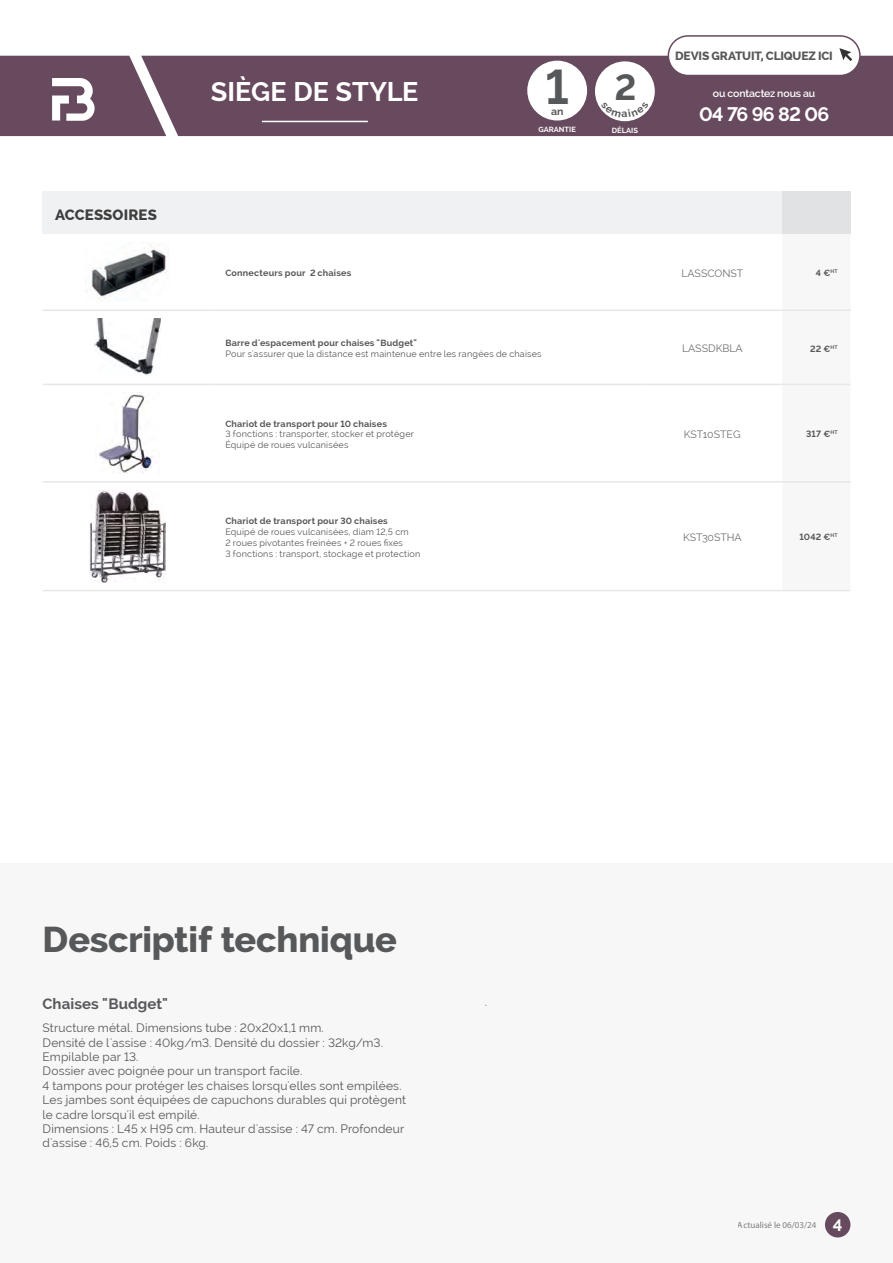
<style>
.page{position:relative;width:893px;height:1263px;background:#fff}
.page>*{position:absolute;margin:0;border:0;box-sizing:border-box;transform-origin:0 0}
.t1{font:700 48px "Raleway";color:#57585a}
.t2{font:800 36px "Raleway";letter-spacing:-.005em;color:#57585a}
.t3{font:700 36px "Raleway";color:#57585a}
.t4{font:700 27px "Raleway";color:#fff}
.t5{font:700 19.5px "Raleway";letter-spacing:-.045em;color:#fff}
.t6{font:700 15px "Raleway";letter-spacing:.005em;color:#57585a}
.t7{font:800 15px "Raleway";letter-spacing:.005em;color:#3e3e3f}
.t8{font:12px/14.4px "Raleway";letter-spacing:.015em;color:#57585a}
.t9{font:800 12px "Raleway";letter-spacing:-.015em;color:#57585a}
.t10{font:10.5px "Raleway";color:#6c6d70}
.t11{font:600 10.5px "Raleway";letter-spacing:-.01em;color:#fff}
.t12{font:700 10.5px "Raleway";color:#57585a}
.t13{font:9px/10.8px "Raleway";letter-spacing:.025em;color:#57585a}
.t14{font:700 9px "Raleway";letter-spacing:.02em;color:#57585a}
.t15{font:9px "Myriad Pro";color:#787878}
.t16{font:700 7.5px "Raleway";color:#fff}
.s1{font-family:"Raleway";font-weight:700;font-size:16.5px;color:#fff}
</style>
<div class="page">
<div style="left:43px;top:191px;width:739px;height:43px;background:#f0f1f2"></div>
<div style="left:782px;top:191px;width:68px;height:43px;background:#e1e2e4"></div>
<svg style="left:782px;top:309px;width:68px;height:281px"></svg>
<hr style="left:213px;top:590px;width:429px;height:1px;background:#e6e7e9">
<hr style="left:213px;top:481px;width:429px;height:2px;background:#e6e7e9">
<hr style="left:213px;top:310px;width:429px;height:1px;background:#e6e7e9">
<hr style="left:213px;top:384px;width:429px;height:1px;background:#e6e7e9">
<hr style="left:43px;top:310px;width:170px;height:1px;background:#e6e7e9">
<hr style="left:43px;top:384px;width:170px;height:1px;background:#e6e7e9">
<hr style="left:43px;top:481px;width:170px;height:2px;background:#e6e7e9">
<hr style="left:43px;top:590px;width:170px;height:1px;background:#e6e7e9">
<hr style="left:642px;top:310px;width:140px;height:1px;background:#e6e7e9">
<hr style="left:782px;top:310px;width:68px;height:1px;background:#e6e7e9">
<hr style="left:642px;top:384px;width:140px;height:1px;background:#e6e7e9">
<hr style="left:782px;top:384px;width:68px;height:1px;background:#e6e7e9">
<hr style="left:642px;top:481px;width:140px;height:2px;background:#e6e7e9">
<hr style="left:782px;top:481px;width:68px;height:2px;background:#e6e7e9">
<hr style="left:642px;top:590px;width:140px;height:1px;background:#e6e7e9">
<hr style="left:782px;top:590px;width:68px;height:1px;background:#e6e7e9">
<img style="left:85px;top:244px;width:84px;height:58px">
<img style="left:95px;top:319px;width:65px;height:57px">
<img style="left:99px;top:394px;width:54px;height:79px">
<img style="left:89px;top:490px;width:77px;height:92px">
<div style="left:0;top:863px;width:893px;height:400px;background:#f7f7f8"></div>
<div style="left:0;top:56px;width:893px;height:80px;background:#684a5e"></div>
<hr style="left:262px;top:121px;width:106px;height:1px;background:#fff">
<div style="left:825px;top:1212px;width:25px;height:25px;background:#684a5e;border-radius:50%"></div>
<svg style="left:52px;top:78px;width:43px;height:43px"></svg>
<div style="left:527px;top:61px;width:60px;height:59px;background:#fff;border-radius:50%"></div>
<div style="left:595px;top:61px;width:60px;height:60px;background:#fff;border-radius:50%"></div>
<div style="left:668px;top:36px;width:192px;height:39px;background:#fff;border-radius:20px"></div>
<div style="left:668px;top:35px;width:193px;height:41px;border:2px solid #684a5e;border-radius:20px"></div>
<svg style="left:839px;top:48px;width:13px;height:13px"></svg>
<svg style="left:601px;top:109px;width:48px;height:9px"></svg>
<p class="t7" style="left:55px;top:206px;width:103px">ACCESSOIRES</p>
<h3 class="t4" style="left:211px;top:76px;width:209px">Siège de style</h3>
<h1 class="t1" style="left:545px;top:59px;width:25px">1</h1>
<p class="t12" style="left:551px;top:105px;width:14px">an</p>
<p class="t16" style="left:538px;top:125px;width:31px">GARANTIE</p>
<h2 class="t3" style="left:614px;top:67px;width:24px">2</h2>
<p class="t16" style="left:612px;top:126px;width:28px">DÉLAIS</p>
<p class="t9" style="left:675px;top:49px;width:159px">DEVIS GRATUIT, CLIQUEZ ICI</p>
<p class="t11" style="left:713px;top:88px;width:104px">ou contactez nous au</p>
<h3 class="t5" style="left:699px;top:103px;width:132px">04 76 96 82 06</h3>
<p class="t14" style="left:225px;top:268px;width:127px">Connecteurs pour 2 chaises</p>
<p class="t10" style="left:681px;top:267px;width:64px">LASSCONST</p>
<p class="t14" style="left:816px;top:268px;width:23px">4 €<sup>HT</sup></p>
<p class="t14" style="left:225px;top:338px;width:193px">Barre d'espacement pour chaises "Budget"</p>
<p class="t13" style="left:225px;top:348px;width:318px">Pour s'assurer que la distance est maintenue entre les rangées de chaises</p>
<p class="t10" style="left:682px;top:342px;width:62px">LASSDKBLA</p>
<p class="t14" style="left:810px;top:343px;width:29px">22 €<sup>HT</sup></p>
<p class="t14" style="left:225px;top:418px;width:163px">Chariot de transport pour 10 chaises</p>
<p class="t13" style="left:225px;top:429px;width:190px">3 fonctions : transporter, stocker et protéger<br>Équipé de roues vulcanisées</p>
<p class="t10" style="left:684px;top:428px;width:58px">KST10STEG</p>
<p class="t14" style="left:806px;top:429px;width:33px">317 €<sup>HT</sup></p>
<p class="t14" style="left:225px;top:516px;width:164px">Chariot de transport pour 30 chaises</p>
<p class="t13" style="left:225px;top:526px;width:196px">Equipé de roues vulcanisées, diam 12,5 cm<br>2 roues pivotantes freinées + 2 roues fixes<br>3 fonctions : transport, stockage et protection</p>
<p class="t10" style="left:683px;top:531px;width:60px">KST30STHA</p>
<p class="t14" style="left:799px;top:532px;width:40px">1042 €<sup>HT</sup></p>
<h2 class="t2" style="left:43px;top:919px;width:356px">Descriptif technique</h2>
<p class="t6" style="left:43px;top:995px;width:127px">Chaises "Budget"</p>
<p class="t8" style="left:43px;top:1021px;width:365px">Structure métal. Dimensions tube : 20x20x1,1 mm.<br>Densité de l'assise : 40kg/m3. Densité du dossier : 32kg/m3.<br>Empilable par 13.<br>Dossier avec poignée pour un transport facile.<br>4 tampons pour protéger les chaises lorsqu'elles sont empilées.<br>Les jambes sont équipées de capuchons durables qui protègent le cadre lorsqu'il est empilé.<br>Dimensions : L45 x H95 cm. Hauteur d'assise : 47 cm. Profondeur d'assise : 46,5 cm. Poids : 6kg.</p>
<p class="t8" style="left:485px;top:995px;width:4px">.</p>
<p class="t15" style="left:738px;top:1219px;width:106px">Actualisé le 06/03/24 <span class="s1">4</span></p>
</div>
